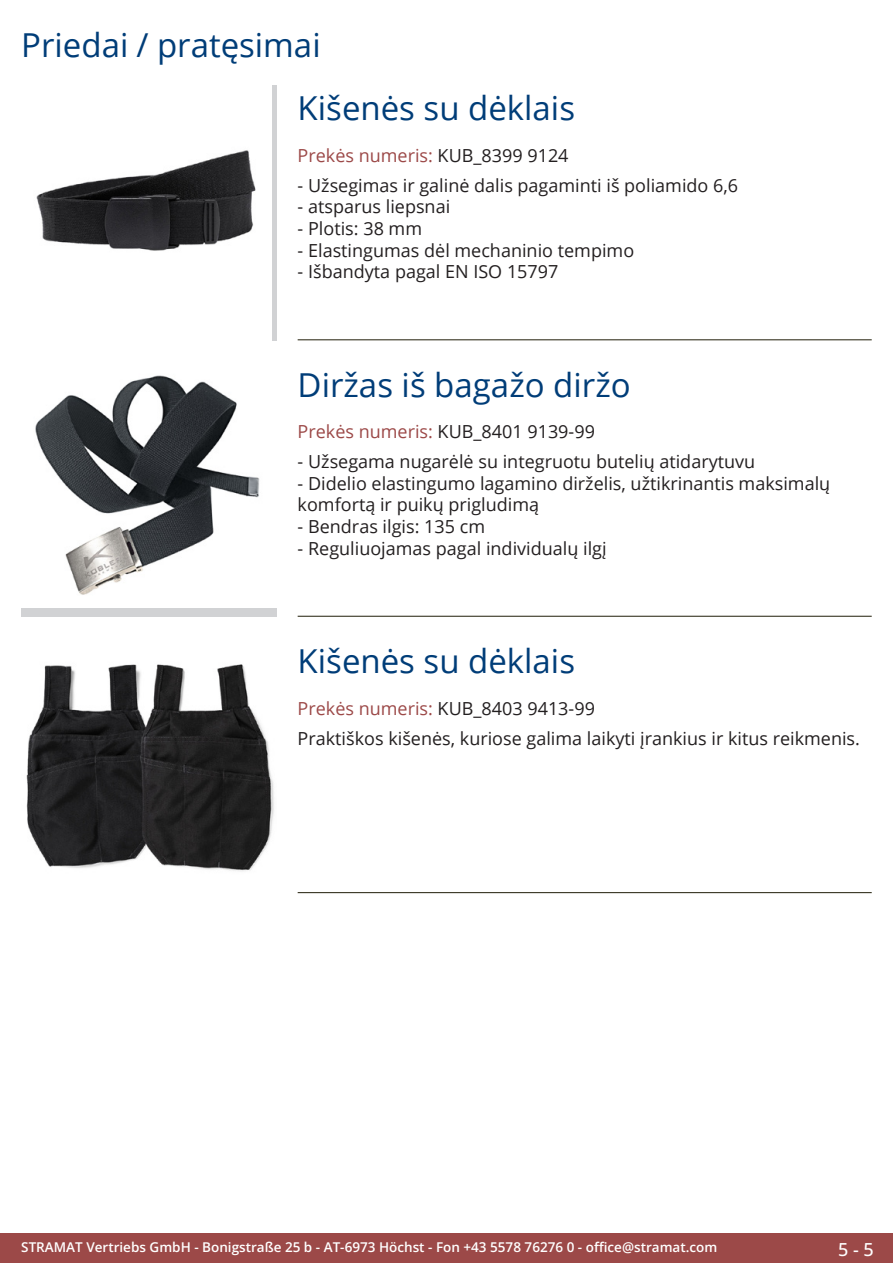
<style>
.page{position:relative;width:893px;height:1263px;background:#fff}
.page>*{position:absolute;margin:0;border:0;box-sizing:border-box;transform-origin:0 0}
.Produkttitel{font:33px "Open Sans";color:#003d78}
.RastTitel{font:33px "Open Sans";color:#003d78}
.Beschreibung_Text{font:18px/21.6px "Open Sans";color:#231f20}
.TechDaten_Überschrif{font:18px "Open Sans";color:#231f20}
.TechDaten_Überschrif-2{font:18px "Open Sans";color:#9c4948}
.t1{font:500 18px "Open Sans";color:#fff}
.t2{font:600 13.5px "Open Sans";color:#fff}
.s1{color:#231f20}
.s2{color:#9c4948}
</style>
<div class="page">
<div style="left:0;top:1233px;width:893px;height:30px;background:#9c4948"></div>
<hr style="left:298px;top:340px;width:574px;height:1px;background:#201d08">
<hr style="left:298px;top:616px;width:574px;height:1px;background:#201d08">
<hr style="left:298px;top:892px;width:574px;height:1px;background:#201d08">
<img style="left:36px;top:150px;width:220px;height:101px">
<div style="left:21px;top:361px;width:255px;height:256px;background:#d1d2d4"></div>
<img style="left:21px;top:361px;width:255px;height:247px">
<img style="left:26px;top:664px;width:248px;height:207px">
<p class="RastTitel" style="left:21px;top:22px;width:301px">Priedai / pratęsimai</p>
<p class="Produkttitel" style="left:298px;top:86px;width:279px">Kišenės su dėklais</p>
<p class="TechDaten_Überschrif-2" style="left:298px;top:143px;width:272px">Prekės numeris: <span class="s1">KUB_8399 9124</span></p>
<p class="Beschreibung_Text" style="left:298px;top:174px;width:442px">- Užsegimas ir galinė dalis pagaminti iš poliamido 6,6</p>
<p class="Beschreibung_Text" style="left:298px;top:196px;width:154px">- atsparus liepsnai</p>
<p class="Beschreibung_Text" style="left:298px;top:217px;width:126px">- Plotis: 38 mm</p>
<p class="Beschreibung_Text" style="left:298px;top:239px;width:338px">- Elastingumas dėl mechaninio tempimo</p>
<p class="Beschreibung_Text" style="left:298px;top:260px;width:262px">- Išbandyta pagal EN ISO 15797</p>
<p class="Produkttitel" style="left:298px;top:362px;width:335px">Diržas iš bagažo diržo</p>
<p class="TechDaten_Überschrif" style="left:298px;top:420px;width:299px"><span class="s2">Prekės numeris:</span> KUB_8401 9139-99</p>
<p class="Beschreibung_Text" style="left:298px;top:450px;width:459px">- Užsegama nugarėlė su integruotu butelių atidarytuvu</p>
<p class="Beschreibung_Text" style="left:298px;top:472px;width:534px">- Didelio elastingumo lagamino dirželis, užtikrinantis maksimalų komfortą ir puikų prigludimą</p>
<p class="Beschreibung_Text" style="left:298px;top:515px;width:189px">- Bendras ilgis: 135 cm</p>
<p class="Beschreibung_Text" style="left:298px;top:537px;width:311px">- Reguliuojamas pagal individualų ilgį</p>
<p class="Produkttitel" style="left:298px;top:638px;width:279px">Kišenės su dėklais</p>
<p class="TechDaten_Überschrif" style="left:298px;top:696px;width:299px"><span class="s2">Prekės numeris:</span> KUB_8403 9413-99</p>
<p class="Beschreibung_Text" style="left:298px;top:727px;width:564px">Praktiškos kišenės, kuriose galima laikyti įrankius ir kitus reikmenis.</p>
<p class="t2" style="left:21px;top:1238px;width:698px">STRAMAT Vertriebs GmbH - Bonigstraße 25 b - AT-6973 Höchst - Fon +43 5578 76276 0 - office@stramat.com</p>
<p class="t1" style="left:838px;top:1237px;width:37px">5 - 5</p>
</div>
